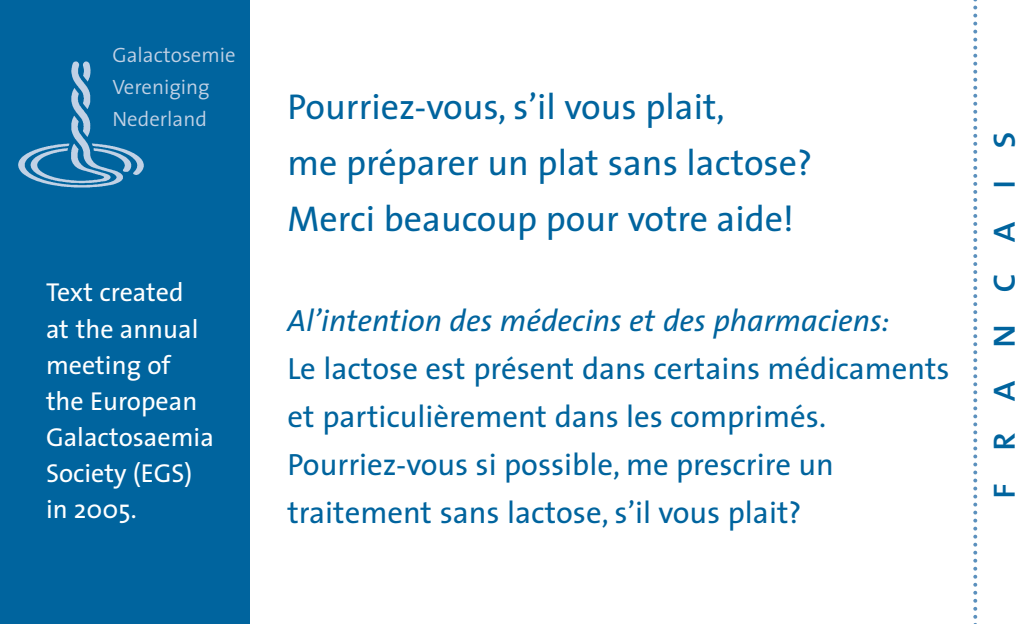
<style>
.page{position:relative;width:1032px;height:624px;background:#fff}
.page>*{position:absolute;margin:0;border:0;box-sizing:border-box;transform-origin:0 0}
.t1{font:40px "The Sans Caps";letter-spacing:.76em;color:#00649e}
.t2{font:36px/56px "The Sans";color:#00649e}
.t3{font:30.8px/48px "The Sans";color:#00649e}
.t4{font:italic 30.8px "The Sans";color:#00649e}
.t5{font:26px/36px "The Sans";color:#fff}
.t6{font:300 20.8px/32px "The Sans";color:#c1d1e5}
</style>
<div class="page">
<svg style="left:973px;top:0;width:4px;height:624px"></svg>
<div style="left:0;top:0;width:249px;height:624px;background:#00649e"></div>
<img style="left:18px;top:61px;width:126px;height:127px">
<p class="t6" style="left:113px;top:41px;width:125px">Galactosemie<br>Vereniging<br>Nederland</p>
<p class="t5" style="left:46px;top:277px;width:169px">Text created<br>at the annual meeting of the European<br>Galactosaemia<br>Society (EGS) in 2005.</p>
<p class="t2" style="left:287px;top:82px;width:526px">Pourriez-vous, s’il vous plait,<br>me préparer un plat sans lactose?<br>Merci beaucoup pour votre aide!</p>
<p class="t4" style="left:287px;top:308px;width:604px">Al’intention des médecins et des pharmaciens:</p>
<p class="t3" style="left:287px;top:347px;width:663px">Le lactose est présent dans certains médicaments et particulièrement dans les comprimés.<br>Pourriez-vous si possible, me prescrire un<br>traite ment sans lactose, s’il vous plait?</p>
<p class="t1" style="left:978px;top:500px;width:371px;rotate:-90deg">francais</p>
</div>
